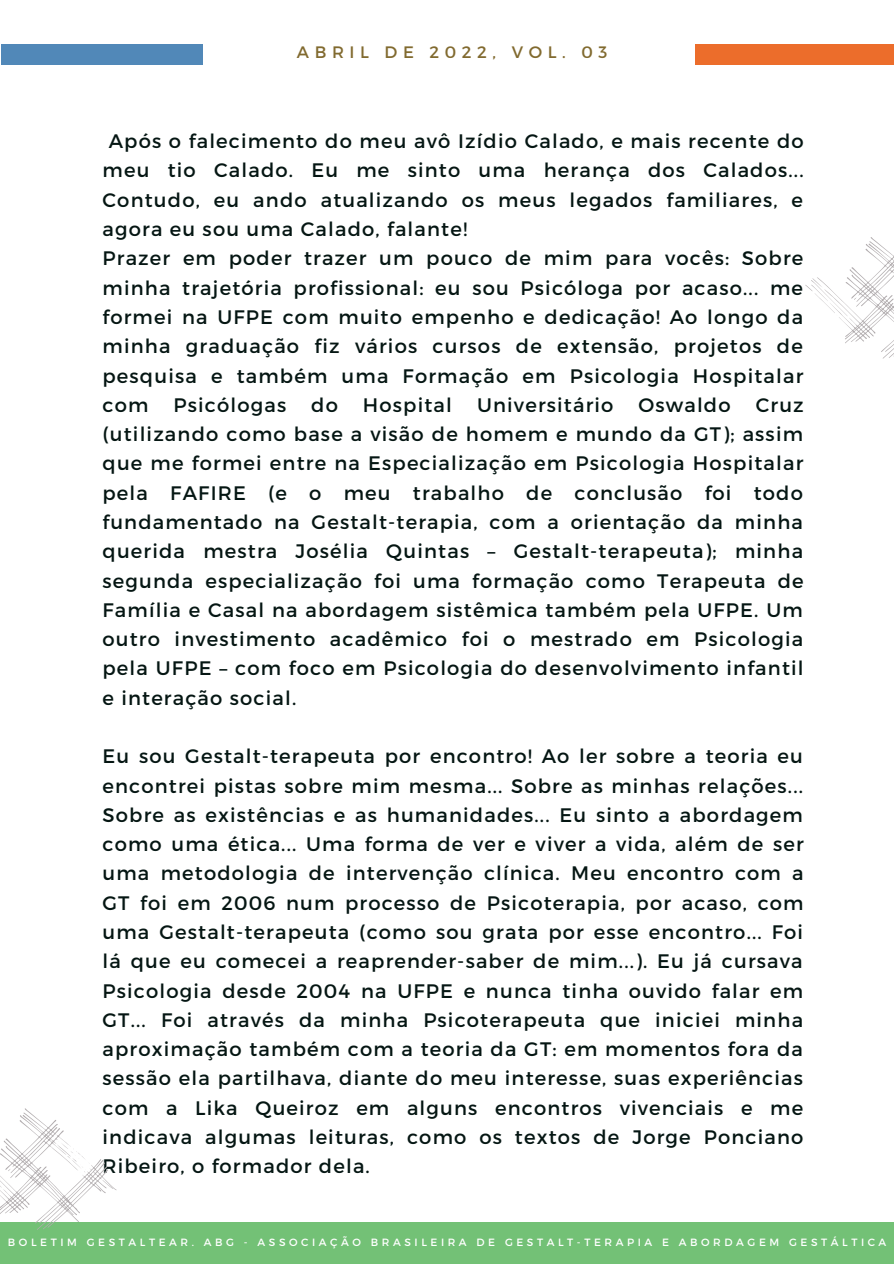
<style>
.page{position:relative;width:894px;height:1264px;background:#fff}
.page>*{position:absolute;margin:0;border:0;box-sizing:border-box;transform-origin:0 0}
.t1{font:19.5px/29.2px "Montserrat";letter-spacing:.06em;color:#051613;text-align:justify}
.t2{font:16.5px "Montserrat";letter-spacing:.34em;color:#816a2f}
.t3{font:10.5px "Montserrat";letter-spacing:.34em;color:#fff}
</style>
<div class="page">
<div style="left:0;top:1221px;width:893px;height:42px;background:#73c176"></div>
<div style="left:2px;top:44px;width:201px;height:20px;background:#5188b8"></div>
<div style="left:694px;top:44px;width:199px;height:20px;background:#ec6d2b"></div>
<svg style="left:805px;top:237px;width:88px;height:121px"></svg>
<svg style="left:0;top:1108px;width:117px;height:121px"></svg>
<p class="t2" style="left:297px;top:42px;width:312px">ABRIL DE 2022, VOL. 03</p>
<p class="t1" style="left:102px;top:126px;width:702px;text-indent:6px">Após o falecimento do meu avô Izídio Calado, e mais recente do meu tio Calado. Eu me sinto uma herança dos Calados...<br>Contudo, eu ando atualizando os meus legados familiares, e agora eu sou uma Calado, falante!</p>
<p class="t1" style="left:102px;top:243px;width:702px">Prazer em poder trazer um pouco de mim para vocês: Sobre minha trajetória profissional: eu sou Psicóloga por acaso... me formei na UFPE com muito empenho e dedicação! Ao longo da minha graduação fiz vários cursos de extensão, projetos de pesquisa e também uma Formação em Psicologia Hospitalar com</p>
<p class="t1" style="left:173px;top:389px;width:114px">Psicólogas</p>
<p class="t1" style="left:311px;top:389px;width:28px">do</p>
<p class="t1" style="left:363px;top:389px;width:90px">Hospital</p>
<p class="t1" style="left:477px;top:389px;width:138px">Universitário</p>
<p class="t1" style="left:638px;top:389px;width:94px">Oswaldo</p>
<p class="t1" style="left:102px;top:389px;width:702px;text-indent:653px">Cruz (utilizando como base a visão de homem e mundo da GT); assim que me formei entre na Especialização em Psicologia Hospitalar pela FAFIRE (e o meu trabalho de conclusão foi todo fundamentado na Gestalt-terapia, com a orientação da minha querida mestra Josélia Quintas – Gestalt-terapeuta); minha segunda especialização foi uma formação como Terapeuta de Família e Casal na abordagem sistêmica também pela UFPE. Um outro investimento acadêmico foi o mestrado em Psicologia pela UFPE – com foco em Psicologia do desenvolvimento infantil e interação social.</p>
<p class="t1" style="left:102px;top:740px;width:702px">Eu sou Gestalt-terapeuta por encontro! Ao ler sobre a teoria eu encontrei pistas sobre mim mesma... Sobre as minhas relações...<br>Sobre as existências e as humanidades... Eu sinto a abordagem como uma ética... Uma forma de ver e viver a vida, além de ser uma metodologia de intervenção clínica. Meu encontro com a GT foi em 2006 num processo de Psicoterapia, por acaso, com uma Gestalt-terapeuta (como sou grata por esse encontro... Foi lá que eu comecei a reaprender-saber de mim...). Eu já cursava Psicologia desde 2004 na UFPE e nunca tinha ouvido falar em GT... Foi através da minha Psicoterapeuta que iniciei minha aproximação também com a teoria da GT: em momentos fora da sessão ela partilhava, diante do meu interesse, suas experiências com a Lika Queiroz em alguns encontros vivenciais e me indicava algumas leituras, como os textos de Jorge Ponciano Ribeiro, o formador dela.</p>
<p class="t3" style="left:8px;top:1235px;width:879px">BOLETIM GESTALTEAR. ABG - ASSOCIAÇÃO BRASILEIRA DE GESTALT-TERAPIA E ABORDAGEM GESTÁLTICA</p>
</div>
